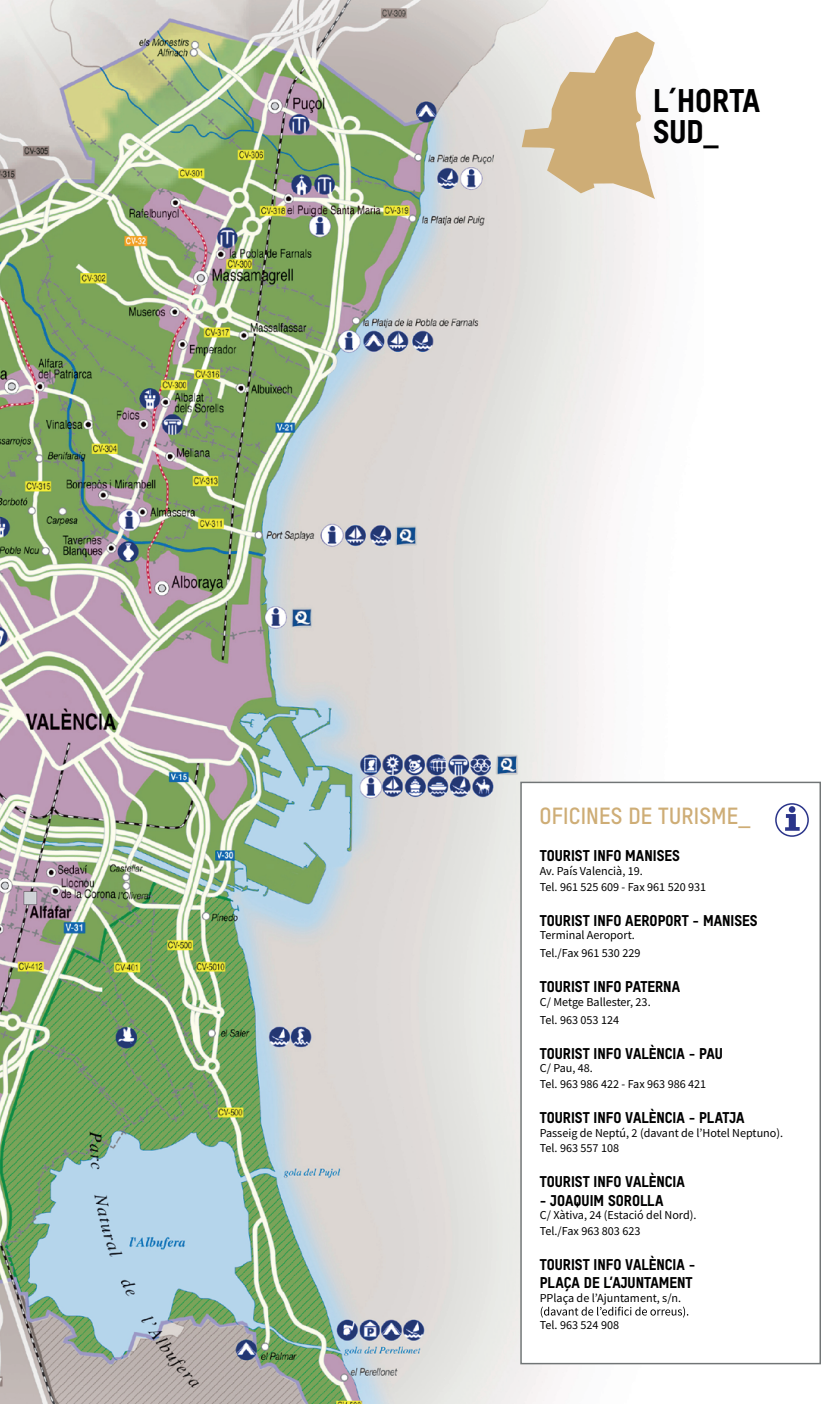
<style>
.page{position:relative;width:834px;height:1404px;background:#fff}
.page>*{position:absolute;margin:0;border:0;box-sizing:border-box;transform-origin:0 0}
.t1{font:31.8px/30.3px "T Star Pro Heavy";color:#000001}
.t2{font:22.8px "T Star Pro Bold";letter-spacing:.01em;color:#cead76}
.t3{font:15px/18.3px "T Star Pro Heavy";color:#000001}
.t4{font:12px/15.9px "Source Sans Pro";color:#000001}
.s1{font-size:28.8px}
</style>
<div class="page">
<img style="left:0;top:0;width:703px;height:1403px">
<div style="left:520px;top:781px;width:300px;height:583px;background:#fff;border:1px solid #717576"></div>
<svg style="left:540px;top:1306px;width:148px;height:11px"></svg>
<div style="left:775px;top:803px;width:33px;height:33px;border:2px solid #2b358a;border-radius:50%"></div>
<div style="left:788px;top:806px;width:7px;height:6px;background:#2b358a;border-radius:50%"></div>
<svg style="left:785px;top:814px;width:14px;height:16px"></svg>
<svg style="left:521px;top:31px;width:134px;height:168px"></svg>
<h1 class="t1" style="left:653px;top:83px;width:109px">L´HORTA<br>SUD<span class="s1">_</span></h1>
<h2 class="t2" style="left:539px;top:798px;width:212px">OFICINES DE TURISME_</h2>
<p class="t3" style="left:539px;top:845px;width:142px">TOURIST INFO MANISES</p>
<p class="t4" style="left:539px;top:862px;width:168px">Av. País Valencià, 19.<br>Tel. 961 525 609 - Fax 961 520 931</p>
<p class="t3" style="left:539px;top:909px;width:219px">TOURIST INFO AEROPORT - MANISES</p>
<p class="t4" style="left:539px;top:926px;width:102px;line-height:18px">Terminal Aeroport.<br>Tel./Fax 961 530 229</p>
<p class="t3" style="left:539px;top:975px;width:142px">TOURIST INFO PATERNA</p>
<p class="t4" style="left:539px;top:992px;width:112px;line-height:18px">C/ Metge Ballester, 23.<br>Tel. 963 053 124</p>
<p class="t3" style="left:539px;top:1042px;width:185px">TOURIST INFO VALÈNCIA - PAU</p>
<p class="t4" style="left:539px;top:1060px;width:168px">C/ Pau, 48.<br>Tel. 963 986 422 - Fax 963 986 421</p>
<p class="t3" style="left:539px;top:1106px;width:206px">TOURIST INFO VALÈNCIA - PLATJA</p>
<p class="t4" style="left:539px;top:1124px;width:245px">Passeig de Neptú, 2 (davant de lʼHotel Neptuno).<br>Tel. 963 557 108</p>
<p class="t3" style="left:539px;top:1171px;width:147px">TOURIST INFO VALÈNCIA</p>
<p class="t3" style="left:539px;top:1189px;width:125px">- JOAQUIM SOROLLA</p>
<p class="t4" style="left:539px;top:1207px;width:158px">C/ Xàtiva, 24 (Estació del Nord).<br>Tel./Fax 963 803 623</p>
<p class="t3" style="left:539px;top:1253px;width:157px">TOURIST INFO VALÈNCIA -<br>PLAÇA DE L’AJUNTAMENT</p>
<p class="t4" style="left:539px;top:1289px;width:143px">PPlaça de lʼAjuntament, s/n.</p>
<p class="t4" style="left:539px;top:1316px;width:81px">Tel. 963 524 908</p>
</div>
